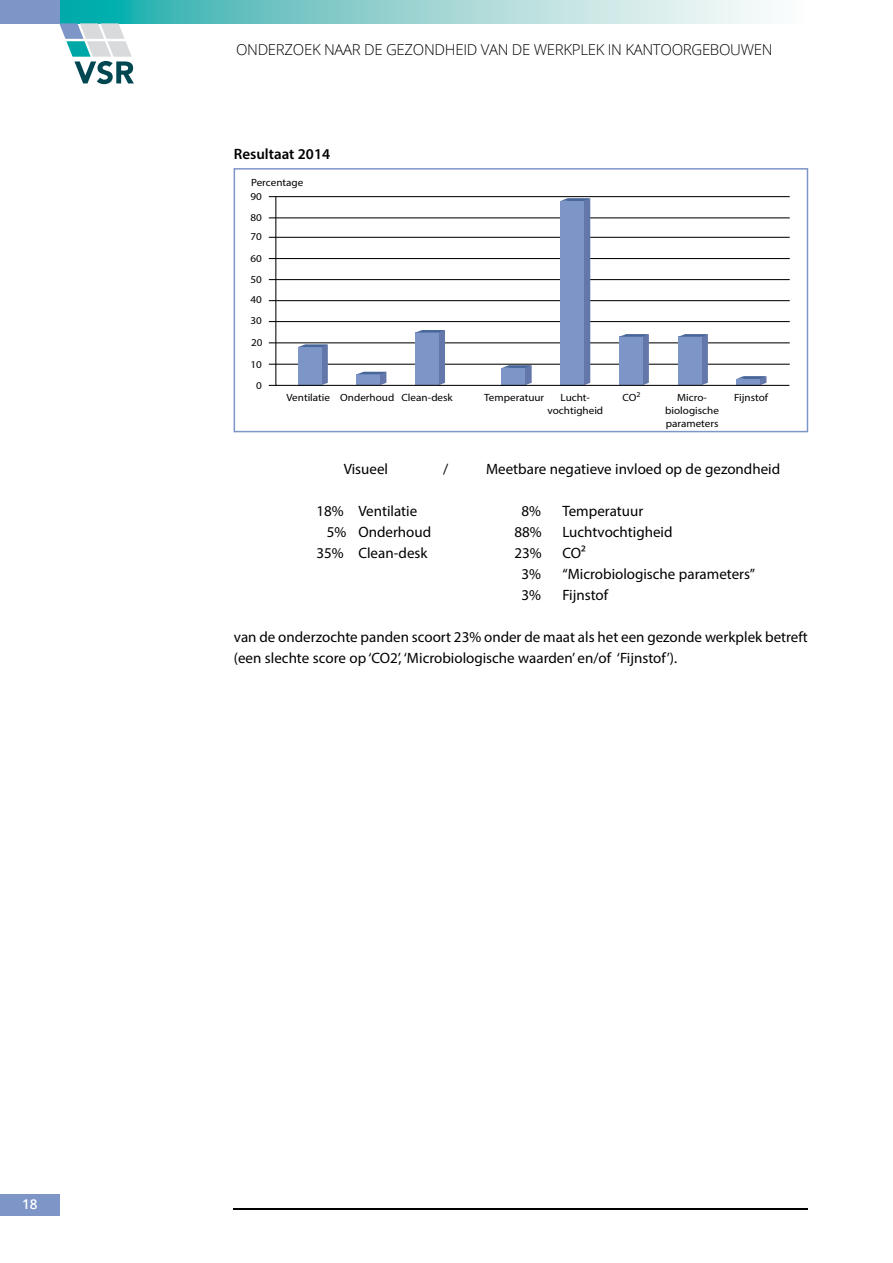
<style>
.page{position:relative;width:893px;height:1263px;background:#fff}
.page>*{position:absolute;margin:0;border:0;box-sizing:border-box;transform-origin:0 0}
.t1{font:15px/21px "Myriad Pro";color:#000}
.t2{font:300 15px "Open Sans";letter-spacing:-.02em;color:#000}
.t3{font:600 15px "Myriad Pro";color:#000}
.t4{font:600 13.5px "Open Sans";color:#fff}
.t5{font:10.5px/21.5px "Myriad Pro";color:#000;text-align:center;scale:1.06 1}
</style>
<div class="page">
<svg style="left:60px;top:0;width:706px;height:23px;background:#8fd2d1"></svg>
<div style="left:0;top:0;width:60px;height:23px;background:#7e95c8"></div>
<hr style="left:234px;top:1208px;width:574px;height:2px;background:#000">
<svg style="left:59px;top:23px;width:75px;height:61px"></svg>
<div style="left:0;top:1194px;width:60px;height:21px;background:#7e95c8"></div>
<svg style="left:234px;top:168px;width:574px;height:264px"></svg>
<p class="t2" style="left:236px;top:39px;width:538px">ONDERZOEK NAAR DE GEZONDHEID VAN DE WERKPLEK IN KANTOORGEBOUWEN</p>
<p class="t3" style="left:234px;top:144px;width:98px">Resultaat 2014</p>
<p class="t5" style="left:251px;top:171px;width:51px">Percentage</p>
<p class="t5" style="left:251px;top:185px;width:12px">90</p>
<p class="t5" style="left:251px;top:206px;width:12px">80</p>
<p class="t5" style="left:251px;top:226px;width:12px">70</p>
<p class="t5" style="left:251px;top:248px;width:12px">60</p>
<p class="t5" style="left:251px;top:289px;width:13px;text-align:justify">40<br>30<br>20<br>10</p>
<p class="t5" style="left:251px;top:269px;width:12px">50</p>
<p class="t5" style="left:256px;top:374px;width:7px">0</p>
<p class="t5" style="left:286px;top:387px;width:158px">Ventilatie Onderhoud Clean-desk</p>
<p class="t5" style="left:484px;top:387px;width:58px">Temperatuur</p>
<p class="t5" style="left:547px;top:391px;width:54px;line-height:12.6px">Lucht&shy;vochtigheid</p>
<p class="t5" style="left:622px;top:387px;width:18px">CO<sup>2</sup></p>
<p class="t5" style="left:665px;top:391px;width:52px;line-height:12.6px">Micro&shy;biologische parameters</p>
<p class="t5" style="left:734px;top:387px;width:34px">Fijnstof</p>
<p class="t1" style="left:344px;top:458px;width:46px">Visueel</p>
<p class="t1" style="left:443px;top:458px;width:7px">/</p>
<p class="t1" style="left:486px;top:458px;width:296px">Meetbare negatieve invloed op de gezondheid</p>
<p class="t1" style="left:316px;top:500px;width:102px">18% Ventilatie</p>
<p class="t1" style="left:521px;top:500px;width:21px">8%</p>
<p class="t1" style="left:562px;top:500px;width:82px">Temperatuur</p>
<p class="t1" style="left:327px;top:521px;width:106px">5% Onderhoud</p>
<p class="t1" style="left:514px;top:521px;width:29px">88%</p>
<p class="t1" style="left:562px;top:521px;width:112px">Luchtvochtigheid</p>
<p class="t1" style="left:316px;top:542px;width:113px">35% Clean-desk</p>
<p class="t1" style="left:514px;top:542px;width:29px">23%</p>
<p class="t1" style="left:562px;top:542px;width:25px">CO²</p>
<p class="t1" style="left:521px;top:563px;width:21px">3%</p>
<p class="t1" style="left:562px;top:563px;width:194px">“Microbiologische parameters”</p>
<p class="t1" style="left:521px;top:584px;width:21px">3%</p>
<p class="t1" style="left:562px;top:584px;width:47px">Fijnstof</p>
<p class="t1" style="left:234px;top:626px;width:576px">van de onderzochte panden scoort 23% onder de maat als het een gezonde werkplek betreft (een slechte score op ‘CO2’, ‘Microbiologische waarden’ en/of ‘Fijnstof’).</p>
<p class="t4" style="left:22px;top:1195px;width:17px">18</p>
</div>
